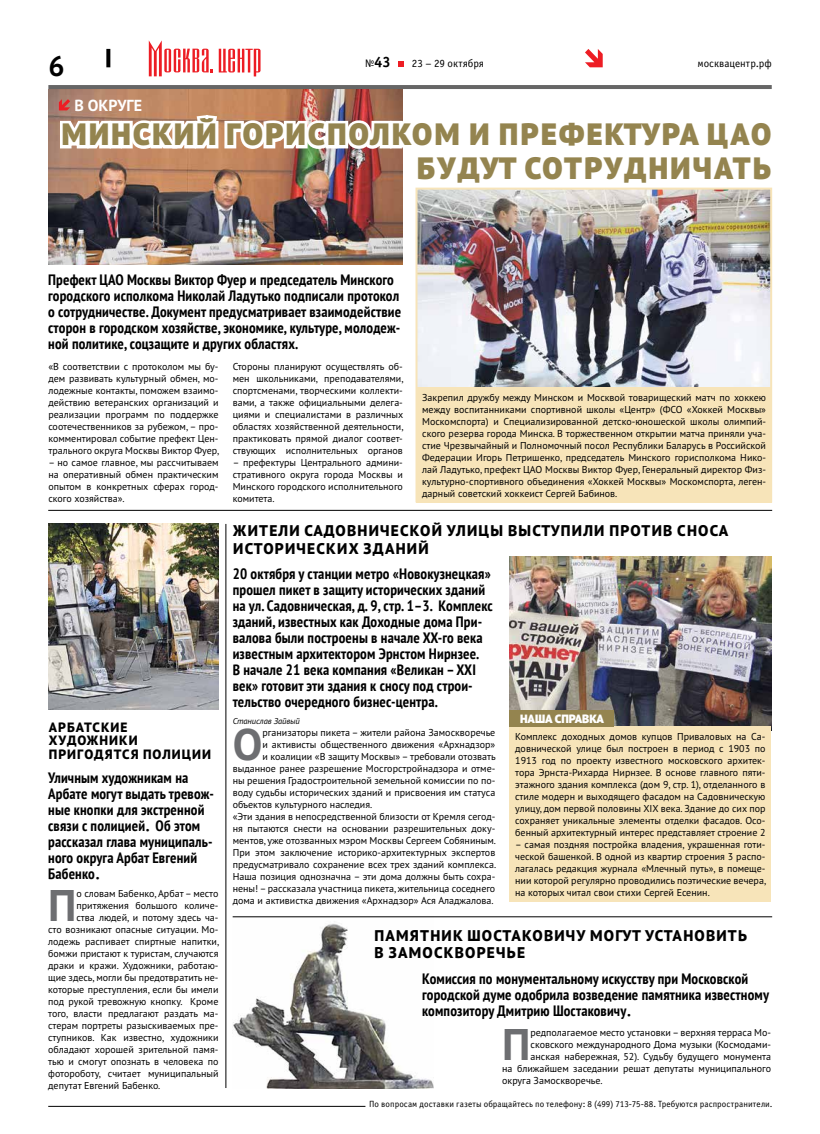
<style>
.page{position:relative;width:820px;height:1134px;background:#fff}
.page>*{position:absolute;margin:0;border:0;box-sizing:border-box;transform-origin:0 0}
.t1{font:700 44.3px "PT Sans Pro";color:#6d6e71}
.t2{font:900 30.8px/34px "PT Sans Pro";letter-spacing:.08em;color:#94844f;text-align:right}
.t3{font:700 28.5px "PT Sans Pro";color:#000}
.t4{font:700 16px "PT Sans Pro";color:#fff}
.t5{font:800 15.5px/17px "PT Sans Pro";letter-spacing:.08em;color:#000}
.t6{font:700 condensed 15px/16px "PT Sans";letter-spacing:.01em;color:#000}
.t7{font:700 15px "Officina Sans C";color:#000}
.t8{font:800 13.5px/13.5px "PT Sans Pro";letter-spacing:.08em;color:#000}
.t9{font:900 12px "PT Sans Pro";color:#fff}
.t10{font:11px "Officina Sans C";color:#000}
.t11{font:10px/12px "PT Sans Pro";color:#000;text-align:justify}
.t12{font:9px "Officina Sans C";letter-spacing:.015em;color:#000}
.t13{font:italic 8.5px "PT Sans Pro";letter-spacing:-.01em;color:#000}
.s1{font-weight:400;font-size:11px}
.s2{font-family:"Trebuchet MS";font-stretch:normal}
</style>
<div class="page">
<svg style="left:398px;top:62px;width:6px;height:5px"></svg>
<svg style="left:106px;top:49px;width:4px;height:18px"></svg>
<svg style="left:585px;top:49px;width:17px;height:18px"></svg>
<svg style="left:219px;top:49px;width:41px;height:27px"></svg>
<svg style="left:149px;top:40px;width:64px;height:36px"></svg>
<hr style="left:48px;top:1106px;width:317px;height:1px;background:#000">
<img style="left:232px;top:917px;width:201px;height:171px">
<img style="left:48px;top:89px;width:355px;height:175px">
<hr style="left:48px;top:85px;width:723px;height:4px;background:#666">
<svg style="left:57px;top:99px;width:716px;height:90px"></svg>
<hr style="left:48px;top:510px;width:723px;height:1px;background:#000">
<hr style="left:232px;top:916px;width:539px;height:1px;background:#000">
<img style="left:48px;top:524px;width:170px;height:185px">
<img style="left:418px;top:191px;width:350px;height:196px">
<div style="left:416px;top:387px;width:355px;height:115px;background:#f7e4b9"></div>
<div style="left:415px;top:188px;width:356px;height:314px;border:2px solid #f7e4b9"></div>
<hr style="left:225px;top:524px;width:1px;height:564px;background:#000">
<img style="left:509px;top:556px;width:261px;height:170px">
<div style="left:509px;top:726px;width:261px;height:176px;background:#f7e4b9"></div>
<div style="left:509px;top:710px;width:105px;height:16px;background:#94844f"></div>
<h3 class="t3" style="left:48px;top:47px;width:18px">6</h3>
<h3 class="t4" style="left:75px;top:94px;width:69px">В ОКРУГЕ</h3>
<h3 class="t7" style="left:365px;top:54px;width:27px"><span class="s1">№</span>43</h3>
<p class="t10" style="left:412px;top:58px;width:74px">23 – 29 октября</p>
<p class="t10" style="left:697px;top:57px;width:76px">москвацентр.рф</p>
<h2 class="t2" style="left:62px;top:117px;width:710px">МИНСКИЙ ГОРИСПОЛКОМ И ПРЕФЕКТУРА ЦАО<br>БУДУТ СОТРУДНИЧАТЬ</h2>
<p class="t6" style="left:48px;top:271px;width:354px">Префект ЦАО Москвы Виктор Фуер и председатель Минского городского исполкома Николай Ладутько подписали протокол о сотрудничестве. Документ предусматривает взаимодействие сторон в городском хозяйстве, экономике, культуре, молодеж&shy;ной политике, соцзащите и других областях.</p>
<p class="t11" style="left:48px;top:360px;width:172px">«В соответствии с протоколом мы бу&shy;дем развивать культурный обмен, мо&shy;лодежные контакты, поможем взаимо&shy;действию ветеранских организаций и реализации программ по поддержке соотечественников за рубежом, – про&shy;комментировал событие префект Цен&shy;трального округа Москвы Виктор Фуер,</p>
<p class="t11" style="left:48px;top:456px;width:172px">– но самое главное, мы рассчитываем на оперативный обмен практическим опытом в конкретных сферах город&shy;ского хозяйства».</p>
<p class="t11" style="left:233px;top:360px;width:172px">Стороны планируют осуществлять об&shy;мен школьниками, преподавателями, спортсменами, творческими коллекти&shy;вами, а также официальными делега&shy;циями и специалистами в различных областях хозяйственной деятельности, практиковать прямой диалог соответ&shy;ствующих исполнительных органов</p>
<p class="t11" style="left:233px;top:456px;width:172px">– префектуры Центрального админи&shy;стративного округа города Москвы и Минского городского исполнительного комитета.</p>
<p class="t11" style="left:422px;top:391px;width:345px">Закрепил дружбу между Минском и Москвой товарищеский матч по хоккею между воспитанниками спортивной школы «Центр» (ФСО «Хоккей Москвы» Москомспорта) и Специализированной детско-юношеской школы олимпий&shy;ского резерва города Минска. В торжественном открытии матча приняли уча&shy;стие Чрезвычайный и Полномочный посол Республики Баларусь в Российской Федерации Игорь Петришенко, председатель Минского горисполкома Нико&shy;лай Ладутько, префект ЦАО Москвы Виктор Фуер, Генеральный директор Физ&shy;культурно-спортивного объединения «Хоккей Москвы» Москомспорта, леген&shy;дарный советский хоккеист Сергей Бабинов.</p>
<h3 class="t8" style="left:49px;top:720px;width:164px">АРБАТСКИЕ<br>ХУДОЖНИКИ<br>ПРИГОДЯТСЯ ПОЛИЦИИ</h3>
<h3 class="t6" style="left:48px;top:770px;width:167px">Уличным художникам на<br>Арбате могут выдать тревож&shy;ные кнопки для экстренной связи с полицией<span class="s2">.</span> Об этом рассказал глава муниципаль&shy;ного округа Арбат Евгений<br>Бабенко<span class="s2">.</span></h3>
<h1 class="t1" style="left:48px;top:876px;width:30px">П</h1>
<p class="t11" style="left:76px;top:887px;width:143px">о словам Бабенко, Арбат – место</p>
<p class="t11" style="left:76px;top:899px;width:143px">притяжения большого количе-</p>
<p class="t11" style="left:76px;top:911px;width:143px">ства людей, и потому здесь ча-</p>
<p class="t11" style="left:48px;top:923px;width:172px">сто возникают опасные ситуации. Мо-</p>
<p class="t11" style="left:48px;top:935px;width:172px">лодежь распивает спиртные напитки,</p>
<p class="t11" style="left:48px;top:947px;width:172px">бомжи пристают к туристам, случаются</p>
<p class="t11" style="left:48px;top:959px;width:172px">драки и кражи. Художники, работаю-</p>
<p class="t11" style="left:48px;top:971px;width:172px">щие здесь, могли бы предотвратить не-</p>
<p class="t11" style="left:48px;top:983px;width:172px">которые преступления, если бы имели</p>
<p class="t11" style="left:48px;top:995px;width:172px">под рукой тревожную кнопку. Кроме</p>
<p class="t11" style="left:48px;top:1007px;width:172px">того, власти предлагают раздать ма-</p>
<p class="t11" style="left:48px;top:1019px;width:172px">стерам портреты разыскиваемых пре-</p>
<p class="t11" style="left:48px;top:1031px;width:172px">ступников. Как известно, художники</p>
<p class="t11" style="left:48px;top:1043px;width:172px">обладают хорошей зрительной памя-</p>
<p class="t11" style="left:48px;top:1055px;width:172px">тью и смогут опознать в человека по</p>
<p class="t11" style="left:48px;top:1067px;width:172px">фотороботу, считает муниципальный</p>
<p class="t11" style="left:48px;top:1079px;width:114px">депутат Евгений Бабенко.</p>
<h3 class="t5" style="left:233px;top:521px;width:496px;line-height:18.5px">ЖИТЕЛИ САДОВНИЧЕСКОЙ УЛИЦЫ ВЫСТУПИЛИ ПРОТИВ СНОСА<br>ИСТОРИЧЕСКИХ ЗДАНИЙ</h3>
<p class="t6" style="left:233px;top:565px;width:261px">20 октября у станции метро «Новокузнецкая» прошел пикет в защиту исторических зданий на ул. Садовническая, д. 9, стр. 1–3. Комплекс зданий, известных как Доходные дома При&shy;валова были построены в начале XX-го века известным архитектором Эрнстом Нирнзее.<br>В начале 21 века компания «Великан – XXI век» готовит эти здания к сносу под строи&shy;тельство очередного бизнес-центра.</p>
<p class="t13" style="left:233px;top:715px;width:69px">Станислав Зайвый</p>
<h1 class="t1" style="left:233px;top:715px;width:31px">О</h1>
<p class="t11" style="left:262px;top:726px;width:234px">рганизаторы пикета – жители района Замоскворечье</p>
<p class="t11" style="left:262px;top:738px;width:234px">и активисты общественного движения «Архнадзор»</p>
<p class="t11" style="left:262px;top:750px;width:235px">и коалиции «В защиту Москвы» – требовали отозвать</p>
<p class="t11" style="left:233px;top:762px;width:264px">выданное ранее разрешение Мосгорстройнадзора и отме-</p>
<p class="t11" style="left:233px;top:774px;width:264px">ны решения Градостроительной земельной комиссии по по-</p>
<p class="t11" style="left:233px;top:786px;width:264px">воду судьбы исторических зданий и присвоения им статуса</p>
<p class="t11" style="left:233px;top:798px;width:141px">объектов культурного наследия.</p>
<p class="t11" style="left:233px;top:810px;width:264px">«Эти здания в непосредственной близости от Кремля сегод-</p>
<p class="t11" style="left:233px;top:822px;width:264px">ня пытаются снести на основании разрешительных доку-</p>
<p class="t11" style="left:233px;top:834px;width:265px">ментов, уже отозванных мэром Москвы Сергеем Собяниным.</p>
<p class="t11" style="left:233px;top:846px;width:264px">При этом заключение историко-архитектурных экспертов</p>
<p class="t11" style="left:233px;top:858px;width:265px">предусматривало сохранение всех трех зданий комплекса.</p>
<p class="t11" style="left:233px;top:870px;width:264px">Наша позиция однозначна – эти дома должны быть сохра-</p>
<p class="t11" style="left:233px;top:882px;width:264px">нены! – рассказала участница пикета, жительница соседнего</p>
<p class="t11" style="left:233px;top:894px;width:262px">дома и активистка движения «Архнадзор» Ася Аладжалова.</p>
<p class="t9" style="left:520px;top:711px;width:85px">НАША СПРАВКА</p>
<p class="t11" style="left:515px;top:730px;width:252px">Комплекс доходных домов купцов Приваловых на Са&shy;довнической улице был построен в период с 1903 по 1913 год по проекту известного московского архитек&shy;тора Эрнста-Рихарда Нирнзее. В основе главного пяти&shy;этажного здания комплекса (дом 9, стр. 1), отделанного в стиле модерн и выходящего фасадом на Садовническую улицу, дом первой половины XIX века. Здание до сих пор сохраняет уникальные элементы отделки фасадов. Осо&shy;бенный архитектурный интерес представляет строение 2</p>
<p class="t11" style="left:515px;top:838px;width:252px">– самая поздняя постройка владения, украшенная готи&shy;ческой башенкой. В одной из квартир строения 3 распо&shy;лагалась редакция журнала «Млечный путь», в помеще&shy;нии которой регулярно проводились поэтические вечера, на которых читал свои стихи Сергей Есенин.</p>
<h3 class="t5" style="left:374px;top:927px;width:374px">ПАМЯТНИК ШОСТАКОВИЧУ МОГУТ УСТАНОВИТЬ<br>В ЗАМОСКВОРЕЧЬЕ</h3>
<h3 class="t6" style="left:422px;top:971px;width:348px">Комиссия по монументальному искусству при Московской городской думе одобрила возведение памятника известному композитору Дмитрию Шостаковичу<span class="s2">.</span></h3>
<h1 class="t1" style="left:502px;top:1015px;width:30px">П</h1>
<p class="t11" style="left:530px;top:1026px;width:242px">редполагаемое место установки – верхняя терраса Мо-</p>
<p class="t11" style="left:530px;top:1038px;width:242px">сковского международного Дома музыки (Космодами-</p>
<p class="t11" style="left:530px;top:1050px;width:242px">анская набережная, 52). Судьбу будущего монумента</p>
<p class="t11" style="left:502px;top:1062px;width:270px">на ближайшем заседании решат депутаты муниципального</p>
<p class="t11" style="left:502px;top:1074px;width:102px">округа Замоскворечье.</p>
<p class="t12" style="left:369px;top:1099px;width:405px">По вопросам доставки газеты обращайтесь по телефону: 8 (499) 713-75-88. Требуются распространители.</p>
</div>
